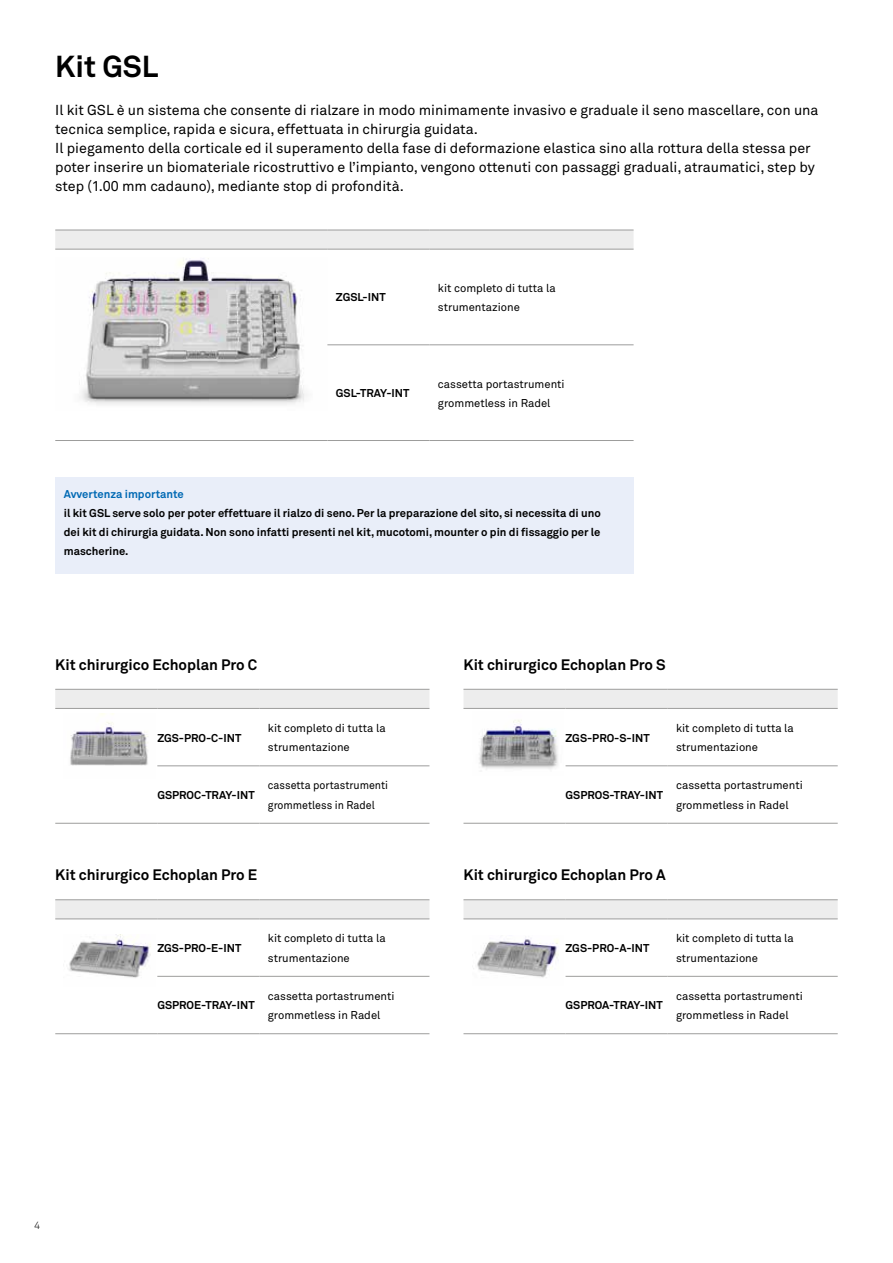
<style>
.page{position:relative;width:893px;height:1263px;background:#fff}
.page>*{position:absolute;margin:0;border:0;box-sizing:border-box;transform-origin:0 0}
.t1{font:700 30px "Akkurat Pro";color:#000}
.t2{font:700 15px "Akkurat Pro";color:#000}
.t3{font:14.25px/19.2px "Akkurat Pro";color:#000}
.t4{font:11.25px/19.2px "Akkurat Pro";color:#000}
.t5{font:700 11.25px/19.2px "Akkurat Pro";color:#000;text-align:justify}
.t6{font:11.25px/19.2px "Akkurat Pro";color:#000;scale:.95 1}
.t7{font:700 11.25px "Akkurat Pro";color:#0069b4}
.t8{font:10.5px "Akkurat Light Pro";color:#000}
</style>
<div class="page">
<img style="left:81px;top:258px;width:224px;height:147px">
<img style="left:70px;top:714px;width:78px;height:52px">
<img style="left:479px;top:720px;width:79px;height:50px">
<img style="left:69px;top:935px;width:82px;height:43px">
<img style="left:477px;top:939px;width:82px;height:39px">
<div style="left:55px;top:231px;width:579px;height:18px;background:#ededed"></div>
<hr style="left:327px;top:345px;width:102px;height:1px;background:#9d9d9c">
<hr style="left:429px;top:345px;width:205px;height:1px;background:#9d9d9c">
<hr style="left:327px;top:440px;width:102px;height:1px;background:#9d9d9c">
<hr style="left:429px;top:440px;width:205px;height:1px;background:#9d9d9c">
<hr style="left:55px;top:230px;width:272px;height:1px;background:#9d9d9c">
<hr style="left:327px;top:230px;width:102px;height:1px;background:#9d9d9c">
<hr style="left:429px;top:230px;width:205px;height:1px;background:#9d9d9c">
<hr style="left:327px;top:249px;width:102px;height:1px;background:#9d9d9c">
<hr style="left:429px;top:249px;width:205px;height:1px;background:#9d9d9c">
<hr style="left:55px;top:440px;width:272px;height:1px;background:#9d9d9c">
<hr style="left:55px;top:249px;width:272px;height:1px;background:#9d9d9c">
<div style="left:463px;top:690px;width:375px;height:18px;background:#ededed"></div>
<hr style="left:566px;top:765px;width:102px;height:1px;background:#9d9d9c">
<hr style="left:668px;top:765px;width:170px;height:1px;background:#9d9d9c">
<hr style="left:566px;top:823px;width:102px;height:1px;background:#9d9d9c">
<hr style="left:668px;top:823px;width:170px;height:1px;background:#9d9d9c">
<hr style="left:463px;top:689px;width:103px;height:1px;background:#9d9d9c">
<hr style="left:566px;top:689px;width:102px;height:1px;background:#9d9d9c">
<hr style="left:668px;top:689px;width:170px;height:1px;background:#9d9d9c">
<hr style="left:566px;top:708px;width:102px;height:1px;background:#9d9d9c">
<hr style="left:668px;top:708px;width:170px;height:1px;background:#9d9d9c">
<hr style="left:463px;top:708px;width:103px;height:1px;background:#9d9d9c">
<hr style="left:463px;top:823px;width:103px;height:1px;background:#9d9d9c">
<div style="left:463px;top:900px;width:375px;height:18px;background:#ededed"></div>
<hr style="left:566px;top:976px;width:102px;height:1px;background:#9d9d9c">
<hr style="left:668px;top:976px;width:170px;height:1px;background:#9d9d9c">
<hr style="left:463px;top:1033px;width:103px;height:1px;background:#9d9d9c">
<hr style="left:566px;top:1033px;width:102px;height:1px;background:#9d9d9c">
<hr style="left:668px;top:1033px;width:170px;height:1px;background:#9d9d9c">
<hr style="left:463px;top:899px;width:103px;height:1px;background:#9d9d9c">
<hr style="left:566px;top:899px;width:102px;height:1px;background:#9d9d9c">
<hr style="left:668px;top:899px;width:170px;height:1px;background:#9d9d9c">
<hr style="left:463px;top:918px;width:103px;height:1px;background:#9d9d9c">
<hr style="left:566px;top:918px;width:102px;height:1px;background:#9d9d9c">
<hr style="left:668px;top:918px;width:170px;height:1px;background:#9d9d9c">
<div style="left:55px;top:900px;width:374px;height:18px;background:#ededed"></div>
<hr style="left:157px;top:976px;width:102px;height:1px;background:#9d9d9c">
<hr style="left:259px;top:976px;width:170px;height:1px;background:#9d9d9c">
<hr style="left:157px;top:1033px;width:102px;height:1px;background:#9d9d9c">
<hr style="left:259px;top:1033px;width:170px;height:1px;background:#9d9d9c">
<hr style="left:55px;top:899px;width:102px;height:1px;background:#9d9d9c">
<hr style="left:157px;top:899px;width:102px;height:1px;background:#9d9d9c">
<hr style="left:259px;top:899px;width:170px;height:1px;background:#9d9d9c">
<hr style="left:157px;top:918px;width:102px;height:1px;background:#9d9d9c">
<hr style="left:259px;top:918px;width:170px;height:1px;background:#9d9d9c">
<hr style="left:55px;top:918px;width:102px;height:1px;background:#9d9d9c">
<hr style="left:55px;top:1033px;width:102px;height:1px;background:#9d9d9c">
<div style="left:55px;top:690px;width:374px;height:18px;background:#ededed"></div>
<hr style="left:157px;top:765px;width:102px;height:1px;background:#9d9d9c">
<hr style="left:259px;top:765px;width:170px;height:1px;background:#9d9d9c">
<hr style="left:157px;top:823px;width:102px;height:1px;background:#9d9d9c">
<hr style="left:259px;top:823px;width:170px;height:1px;background:#9d9d9c">
<hr style="left:55px;top:689px;width:102px;height:1px;background:#9d9d9c">
<hr style="left:157px;top:689px;width:102px;height:1px;background:#9d9d9c">
<hr style="left:259px;top:689px;width:170px;height:1px;background:#9d9d9c">
<hr style="left:157px;top:708px;width:102px;height:1px;background:#9d9d9c">
<hr style="left:259px;top:708px;width:170px;height:1px;background:#9d9d9c">
<hr style="left:55px;top:708px;width:102px;height:1px;background:#9d9d9c">
<hr style="left:55px;top:823px;width:102px;height:1px;background:#9d9d9c">
<div style="left:55px;top:478px;width:579px;height:96px;background:#e9eef9"></div>
<h1 class="t1" style="left:55px;top:47px;width:105px">Kit GSL</h1>
<p class="t3" style="left:55px;top:101px;width:765px">Il kit GSL è un sistema che consente di rialzare in modo minimamente invasivo e graduale il seno mascellare, con una tecnica semplice, rapida e sicura, effettuata in chirurgia guidata.<br>Il piegamento della corticale ed il superamento della fase di deformazione elastica sino alla rottura della stessa per poter inserire un biomateriale ricostruttivo e l’impianto, vengono ottenuti con passaggi graduali, atraumatici, step by step (1.00 mm cadauno), mediante stop di profondità.</p>
<p class="t5" style="left:336px;top:288px;width:51px">ZGSL-INT</p>
<p class="t4" style="left:438px;top:279px;width:119px">kit completo di tutta la strumentazione</p>
<p class="t5" style="left:336px;top:384px;width:75px">GSL-TRAY-INT</p>
<p class="t4" style="left:438px;top:374px;width:128px">cassetta portastrumenti grommetless in Radel</p>
<p class="t7" style="left:64px;top:487px;width:122px">Avvertenza importante</p>
<p class="t5" style="left:64px;top:503px;width:539px">il kit GSL serve solo per poter effettuare il rialzo di seno. Per la preparazione del sito, si necessita di uno dei kit di chirurgia guidata. Non sono infatti presenti nel kit, mucotomi, mounter o pin di fissaggio per le mascherine.</p>
<p class="t2" style="left:55px;top:655px;width:203px">Kit chirurgico Echoplan Pro C</p>
<p class="t5" style="left:157px;top:728px;width:86px">ZGS-PRO-C-INT</p>
<p class="t4" style="left:268px;top:719px;width:119px">kit completo di tutta la strumentazione</p>
<p class="t5" style="left:157px;top:785px;width:99px">GSPROC-TRAY-INT</p>
<p class="t6" style="left:268px;top:776px;width:128px">cassetta portastrumenti grommetless in Radel</p>
<p class="t2" style="left:463px;top:655px;width:204px">Kit chirurgico Echoplan Pro S</p>
<p class="t5" style="left:566px;top:728px;width:86px">ZGS-PRO-S-INT</p>
<p class="t4" style="left:676px;top:719px;width:119px">kit completo di tutta la strumentazione</p>
<p class="t5" style="left:566px;top:785px;width:99px">GSPROS-TRAY-INT</p>
<p class="t4" style="left:676px;top:776px;width:128px">cassetta portastrumenti grommetless in Radel</p>
<p class="t2" style="left:55px;top:866px;width:203px">Kit chirurgico Echoplan Pro E</p>
<p class="t2" style="left:463px;top:866px;width:204px">Kit chirurgico Echoplan Pro A</p>
<p class="t5" style="left:157px;top:938px;width:86px">ZGS-PRO-E-INT</p>
<p class="t4" style="left:268px;top:929px;width:119px">kit completo di tutta la strumentazione</p>
<p class="t5" style="left:157px;top:996px;width:99px">GSPROE-TRAY-INT</p>
<p class="t4" style="left:268px;top:987px;width:128px">cassetta portastrumenti grommetless in Radel</p>
<p class="t5" style="left:566px;top:938px;width:85px">ZGS-PRO-A-INT</p>
<p class="t4" style="left:676px;top:929px;width:119px">kit completo di tutta la strumentazione</p>
<p class="t5" style="left:566px;top:996px;width:99px">GSPROA-TRAY-INT</p>
<p class="t4" style="left:676px;top:987px;width:128px">cassetta portastrumenti grommetless in Radel</p>
<p class="t8" style="left:34px;top:1219px;width:7px">4</p>
</div>
